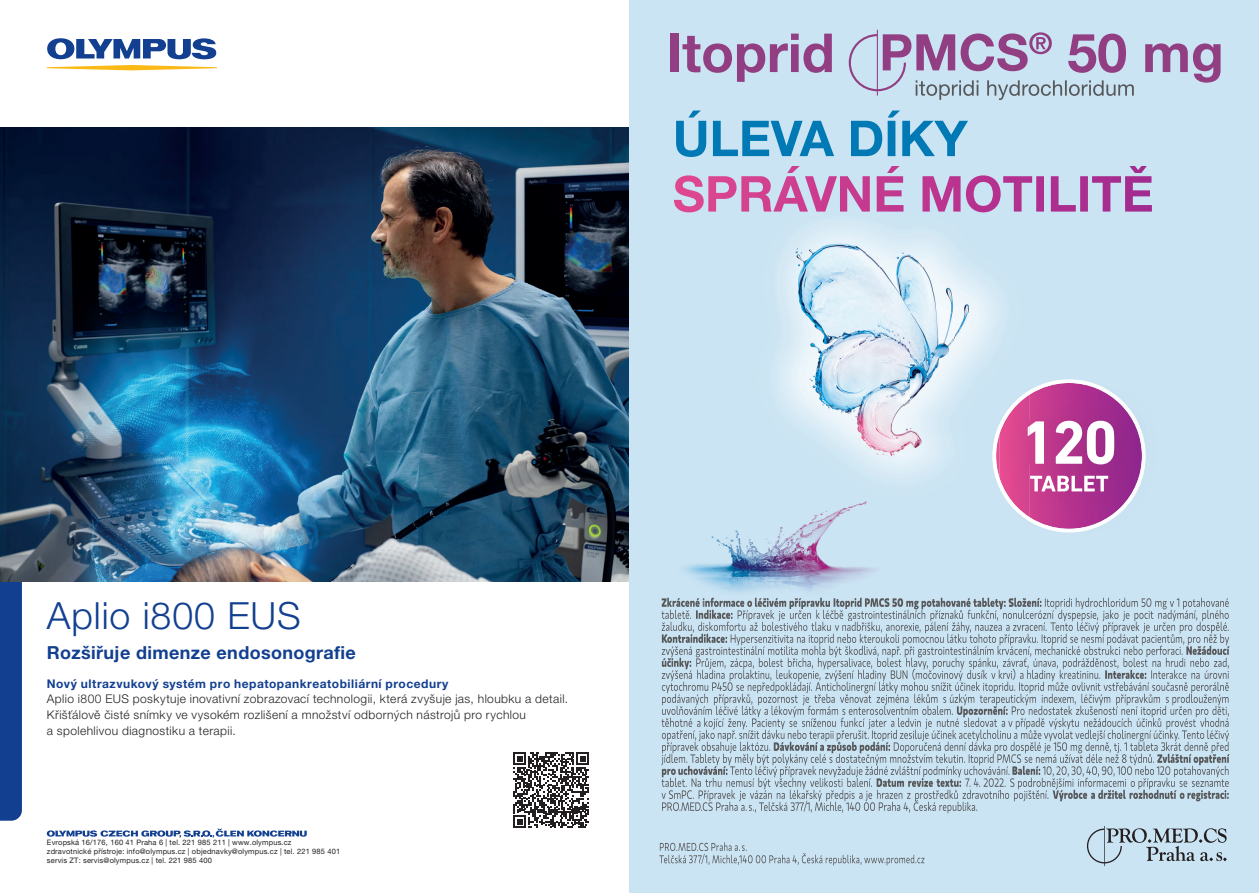
<style>
.page{position:relative;width:1259px;height:893px;background:#fff}
.page>*{position:absolute;margin:0;border:0;box-sizing:border-box;transform-origin:0 0}
.t1{font:300 37.5px "Helvetica Neue LT Pro";letter-spacing:.025em;color:#123f90}
.t2{font:700 18px "Helvetica Neue LT Pro";letter-spacing:.02em;color:#123f90}
.t3{font:300 12px/15.9px "Helvetica Neue LT Pro";letter-spacing:.035em;color:#231f20}
.t4{font:7.5px/9px "Helvetica Neue LT Pro";letter-spacing:.02em;color:#231f20}
.s1{font-weight:700;color:#123f90}
</style>
<div class="page">
<div style="left:0;top:581px;width:22px;height:240px;background:#123f90"></div>
<svg style="left:47px;top:828px;width:260px;height:10px"></svg>
<svg style="left:47px;top:38px;width:169px;height:21px"></svg>
<svg style="left:47px;top:65px;width:170px;height:5px"></svg>
<img style="left:0;top:128px;width:629px;height:453px">
<svg style="left:513px;top:752px;width:76px;height:76px"></svg>
<div style="left:629px;top:0;width:630px;height:893px;background:#cbe4f3"></div>
<svg style="left:661px;top:598px;width:568px;height:215px"></svg>
<div style="left:670px;top:34px;width:8px;height:38px;background:#923e82"></div>
<svg style="left:682px;top:34px;width:150px;height:48px"></svg>
<svg style="left:1145px;top:43px;width:42px;height:29px"></svg>
<svg style="left:1193px;top:43px;width:27px;height:40px"></svg>
<svg style="left:999px;top:379px;width:146px;height:153px"></svg>
<img style="left:777px;top:224px;width:222px;height:180px">
<img style="left:786px;top:404px;width:161px;height:46px">
<img style="left:844px;top:450px;width:22px;height:17px">
<img style="left:866px;top:450px;width:78px;height:28px">
<img style="left:990px;top:380px;width:9px;height:24px">
<img style="left:992px;top:425px;width:7px;height:61px">
<img style="left:684px;top:536px;width:61px;height:41px">
<img style="left:745px;top:538px;width:130px;height:39px">
<img style="left:661px;top:597px;width:32px;height:25px">
<img style="left:693px;top:577px;width:207px;height:45px">
<img style="left:661px;top:598px;width:128px;height:11px">
<img style="left:661px;top:598px;width:83px;height:9px">
<img style="left:747px;top:598px;width:39px;height:9px">
<img style="left:789px;top:598px;width:41px;height:11px">
<img style="left:866px;top:607px;width:34px;height:2px">
<img style="left:833px;top:598px;width:33px;height:11px">
<img style="left:866px;top:598px;width:34px;height:9px">
<img style="left:661px;top:610px;width:30px;height:9px">
<img style="left:696px;top:610px;width:36px;height:9px">
<img style="left:733px;top:610px;width:167px;height:11px">
<img style="left:737px;top:610px;width:37px;height:11px">
<img style="left:778px;top:610px;width:80px;height:11px">
<img style="left:858px;top:611px;width:42px;height:8px">
<img style="left:662px;top:622px;width:237px;height:4px">
<img style="left:842px;top:501px;width:25px;height:8px">
<img style="left:726px;top:509px;width:124px;height:29px">
<svg style="left:1087px;top:826px;width:139px;height:40px"></svg>
<svg style="left:659px;top:842px;width:265px;height:24px"></svg>
<svg style="left:848px;top:30px;width:285px;height:70px"></svg>
<svg style="left:676px;top:111px;width:292px;height:46px"></svg>
<svg style="left:674px;top:166px;width:478px;height:46px"></svg>
<p class="t1" style="left:47px;top:593px;width:255px">Aplio i800 EUS</p>
<p class="t2" style="left:47px;top:641px;width:311px">Rozšiřuje dimenze endosonografie</p>
<p class="t3" style="left:47px;top:675px;width:523px"><span class="s1">Nový ultrazvukový systém pro hepatopankreatobiliární procedury<br></span>Aplio i800 EUS poskytuje inovativní zobrazovací technologii, která zvyšuje jas, hloubku a detail.<br>Křišťálově čisté snímky ve vysokém rozlišení a množství odborných nástrojů pro rychlou<br>a spolehlivou diagnostiku a terapii.</p>
<p class="t4" style="left:47px;top:838px;width:295px">Evropská 16/176, 160 41 Praha 6 | tel. 221 985 211 | www.olympus.cz<br>zdravotnické přístroje: info@olympus.cz | objednavky@olympus.cz | tel. 221 985 401 servis ZT: servis@olympus.cz | tel. 221 985 400</p>
</div>
